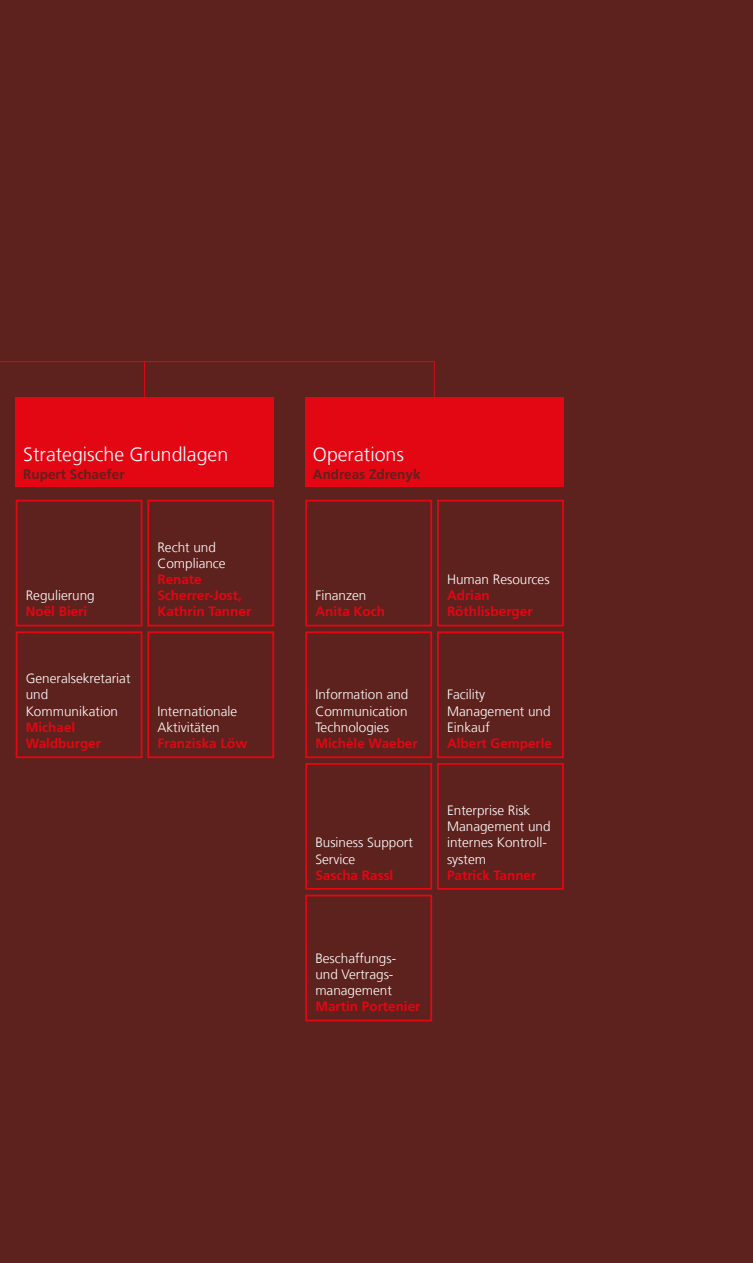
<style>
.page{position:relative;width:753px;height:1263px;background:#5e221e}
.page>*{position:absolute;margin:0;border:0;box-sizing:border-box;transform-origin:0 0}
.t1{font:300 19.5px "Frutiger LT Com";color:#fff}
.t2{font:300 13.5px/16.2px "Frutiger LT Com";color:#fff}
.t3{font:700 13.5px/16.2px "Frutiger LT Com";color:#e30613}
.t4{font:700 13.5px "Frutiger LT Com";color:#5e221e}
</style>
<div class="page">
<svg style="left:0;top:361px;width:435px;height:52px"></svg>
<div style="left:437px;top:500px;width:127px;height:126px;border:2px solid #e30613"></div>
<div style="left:147px;top:500px;width:127px;height:126px;border:2px solid #e30613"></div>
<div style="left:437px;top:763px;width:127px;height:127px;border:2px solid #e30613"></div>
<div style="left:305px;top:500px;width:127px;height:126px;border:2px solid #e30613"></div>
<div style="left:16px;top:500px;width:126px;height:126px;border:2px solid #e30613"></div>
<div style="left:305px;top:763px;width:127px;height:127px;border:2px solid #e30613"></div>
<div style="left:305px;top:631px;width:127px;height:127px;border:2px solid #e30613"></div>
<div style="left:16px;top:631px;width:126px;height:127px;border:2px solid #e30613"></div>
<div style="left:437px;top:631px;width:127px;height:127px;border:2px solid #e30613"></div>
<div style="left:147px;top:631px;width:127px;height:127px;border:2px solid #e30613"></div>
<div style="left:16px;top:397px;width:258px;height:89px;background:#e30613"></div>
<div style="left:305px;top:397px;width:259px;height:89px;background:#e30613"></div>
<div style="left:305px;top:895px;width:127px;height:126px;border:2px solid #e30613"></div>
<h1 class="t1" style="left:23px;top:443px;width:206px">Strategische Grundlagen</h1>
<p class="t4" style="left:23px;top:466px;width:103px">Rupert Schaefer</p>
<p class="t2" style="left:26px;top:587px;width:71px">Regulierung</p>
<p class="t3" style="left:26px;top:604px;width:63px">Noël Bieri</p>
<p class="t2" style="left:26px;top:671px;width:106px">Generalsekretariat und<br>Kommunikation</p>
<p class="t3" style="left:26px;top:719px;width:77px">Michael<br>Waldburger</p>
<p class="t2" style="left:157px;top:539px;width:70px">Recht und<br>Compliance</p>
<p class="t3" style="left:157px;top:571px;width:95px">Renate<br>Scherrer-Jost,<br>Kathrin Tanner</p>
<p class="t2" style="left:157px;top:703px;width:81px">Internationale<br>Aktivitäten</p>
<p class="t3" style="left:157px;top:735px;width:92px">Franziska Löw</p>
<h1 class="t1" style="left:313px;top:443px;width:93px">Operations</h1>
<p class="t4" style="left:313px;top:466px;width:109px">Andreas Zdrenyk</p>
<p class="t2" style="left:315px;top:587px;width:53px">Finanzen</p>
<p class="t3" style="left:315px;top:604px;width:71px">Anita Koch</p>
<p class="t2" style="left:315px;top:687px;width:95px;text-align:justify">Information and Communication Technologies</p>
<p class="t3" style="left:315px;top:735px;width:104px">Michèle Waeber</p>
<p class="t2" style="left:315px;top:835px;width:99px">Business Support<br>Service</p>
<p class="t3" style="left:315px;top:867px;width:80px">Sascha Rassl</p>
<p class="t2" style="left:447px;top:571px;width:104px">Human Resources</p>
<p class="t3" style="left:447px;top:587px;width:87px">Adrian<br>Röthlisberger</p>
<p class="t2" style="left:447px;top:687px;width:105px">Facility<br>Management und<br>Einkauf</p>
<p class="t3" style="left:447px;top:735px;width:107px">Albert Gemperle</p>
<p class="t2" style="left:447px;top:802px;width:105px">Enterprise Risk<br>Management und internes Kontroll&shy;system</p>
<p class="t3" style="left:447px;top:867px;width:91px">Patrick Tanner</p>
<p class="t2" style="left:315px;top:950px;width:81px">Beschaffungs&shy;und Vertrags‑ management</p>
<p class="t3" style="left:315px;top:999px;width:107px">Martin Portenier</p>
</div>
